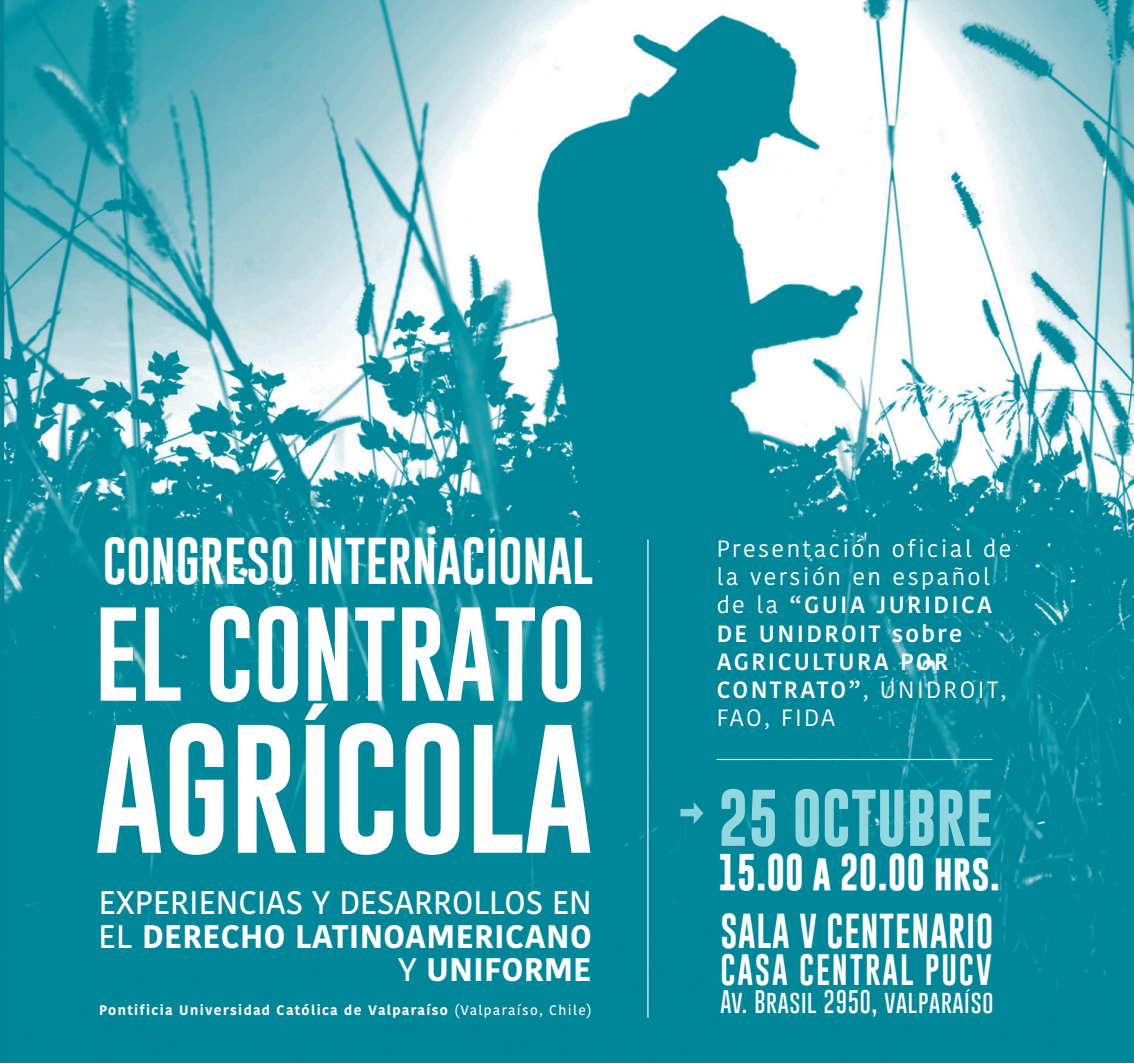
<style>
.page{position:relative;width:1134px;height:1063px;background:#fff}
.page>*{position:absolute;margin:0;border:0;box-sizing:border-box;transform-origin:0 0}
.t1{font:133.5px "Gobold";letter-spacing:-.01em;color:#fff}
.t2{font:97.38px "Gobold";letter-spacing:-.01em;color:#fff}
.t3{font:700 57.38px "Gobold";color:#92d6df;scale:.96 1}
.t4{font:48.25px "Gobold";color:#fff}
.t5{font:40.5px "Gobold";letter-spacing:.02em;color:#fff;scale:.84 1}
.t6{font:700 37.25px "Gobold";color:#fff;scale:.93 1}
.t7{font:36.25px "Gobold";letter-spacing:.06em;color:#fff;scale:.84 1}
.t8{font:700 32.5px/33.8px "Kohinoor Bangla";letter-spacing:.01em;color:#fff;text-align:right}
.t9{font:100 23.75px "Gobold";letter-spacing:.03em;color:#fff;scale:.94 1}
.titulo_profe{font:600 23.5px/28.1px "Kohinoor Bangla";letter-spacing:.1em;color:#fff}
.titulo_profe-2{font:23.5px "Kohinoor Bangla";letter-spacing:.1em;color:#fff}
.titulo_profe-3{font:700 13.75px "Kohinoor Bangla";letter-spacing:.1em;color:#fff}
.s1{font-weight:500}
.s2{font-weight:400}
</style>
<div class="page">
<img style="left:0;top:0;width:1134px;height:1063px">
<hr style="left:717px;top:759px;width:275px;height:1px;background:#fff">
<svg style="left:680px;top:802px;width:23px;height:22px"></svg>
<hr style="left:647px;top:539px;width:1px;height:479px;background:#fff">
<p class="t4" style="left:103px;top:530px;width:492px">CONGRESO INTERNACIONAL</p>
<p class="t2" style="left:94px;top:592px;width:493px">EL CONTRATO</p>
<p class="t1" style="left:94px;top:703px;width:500px">AGRÍCOLA</p>
<p class="t8" style="left:99px;top:884px;width:495px"><span class="s1">EXPERIENCIAS Y DESARROLLOS EN<br>EL</span> DERECHO LATINOAMERICANO<br><span class="s1">Y</span> UNIFORME</p>
<p class="titulo_profe-3" style="left:99px;top:998px;width:494px">Pontificia Universidad Católica de Valparaíso <span class="s1">(Valparaíso, Chile)</span></p>
<p class="titulo_profe-2" style="left:717px;top:531px;width:296px">Presentación oficial de</p>
<p class="titulo_profe-2" style="left:717px;top:559px;width:275px">la versión en español</p>
<p class="titulo_profe" style="left:717px;top:590px;width:291px"><span class="s2">de la</span> “GUIA JURIDICA<br>DE UNIDROIT sobre<br>AGRICULTURA POR<br>CONTRATO”<span class="s2">, UNIDROIT,</span></p>
<p class="titulo_profe-2" style="left:717px;top:700px;width:120px">FAO, FIDA</p>
<p class="t3" style="left:718px;top:780px;width:288px">25 OCTUBRE</p>
<p class="t6" style="left:718px;top:848px;width:305px">15.00 a 20.00 hrs.</p>
<p class="t5" style="left:720px;top:902px;width:326px">sala v centenario</p>
<p class="t7" style="left:720px;top:944px;width:324px">casa central pucv</p>
<p class="t9" style="left:720px;top:986px;width:292px">Av. Brasil 2950, valparaíso</p>
</div>
